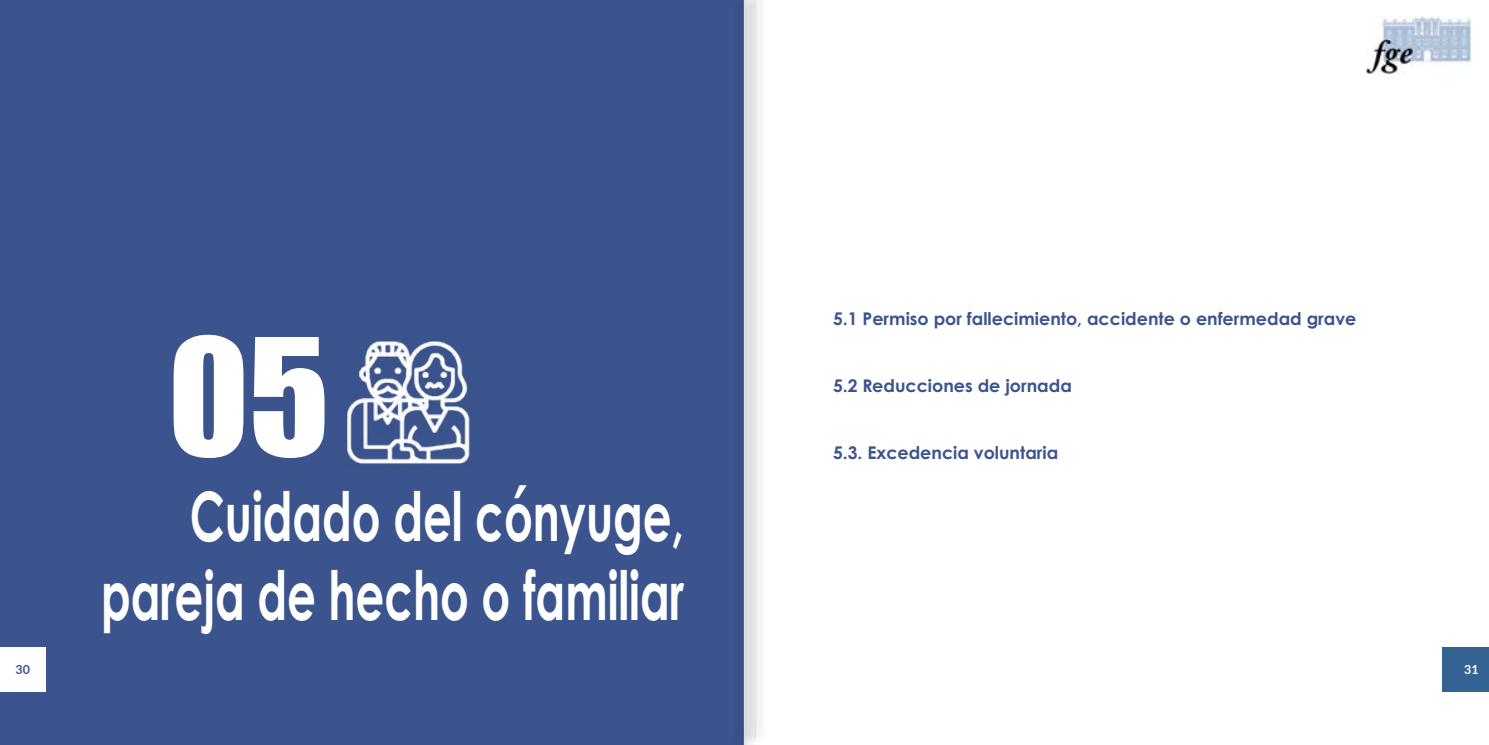
<style>
.page{position:relative;width:1489px;height:745px;background:#fff}
.page>*{position:absolute;margin:0;border:0;box-sizing:border-box;transform-origin:0 0}
.t1{font:150px "Impact";color:#fff}
.t2{font:700 68px/79.1px "Century Gothic Pro";color:#fff;text-align:right;scale:.66 1}
.t3{font:700 17.5px "Century Gothic Pro";color:#3b548d}
.t4{font:700 12.5px "Lato";color:#3b548d}
.t5{font:700 12.5px "Lato";color:#fff}
</style>
<div class="page">
<div style="left:1442px;top:646px;width:46px;height:45px;background:#336293"></div>
<img style="left:1366px;top:17px;width:104px;height:57px">
<div style="left:0;top:0;width:743px;height:744px;background:#3b548d"></div>
<div style="left:0;top:646px;width:46px;height:45px;background:#fff"></div>
<div style="left:742px;top:0;width:25px;height:744px;background:#000;opacity:.75"></div>
<hr style="left:754px;top:0;width:1px;height:737px;background:#e4e1e0">
<img style="left:346px;top:341px;width:124px;height:123px">
<h1 class="t1" style="left:168px;top:280px;width:162px">05</h1>
<h2 class="t2" style="left:101px;top:475px;width:885px">Cuidado del cónyuge, pareja de hecho o familiar</h2>
<p class="t3" style="left:833px;top:308px;width:525px">5.1 Permiso por fallecimiento, accidente o enfermedad grave</p>
<p class="t3" style="left:833px;top:374px;width:240px">5.2 Reducciones de jornada</p>
<p class="t3" style="left:833px;top:441px;width:227px">5.3. Excedencia voluntaria</p>
<p class="t4" style="left:16px;top:659px;width:16px">30</p>
<p class="t5" style="left:1463px;top:659px;width:16px">31</p>
</div>
